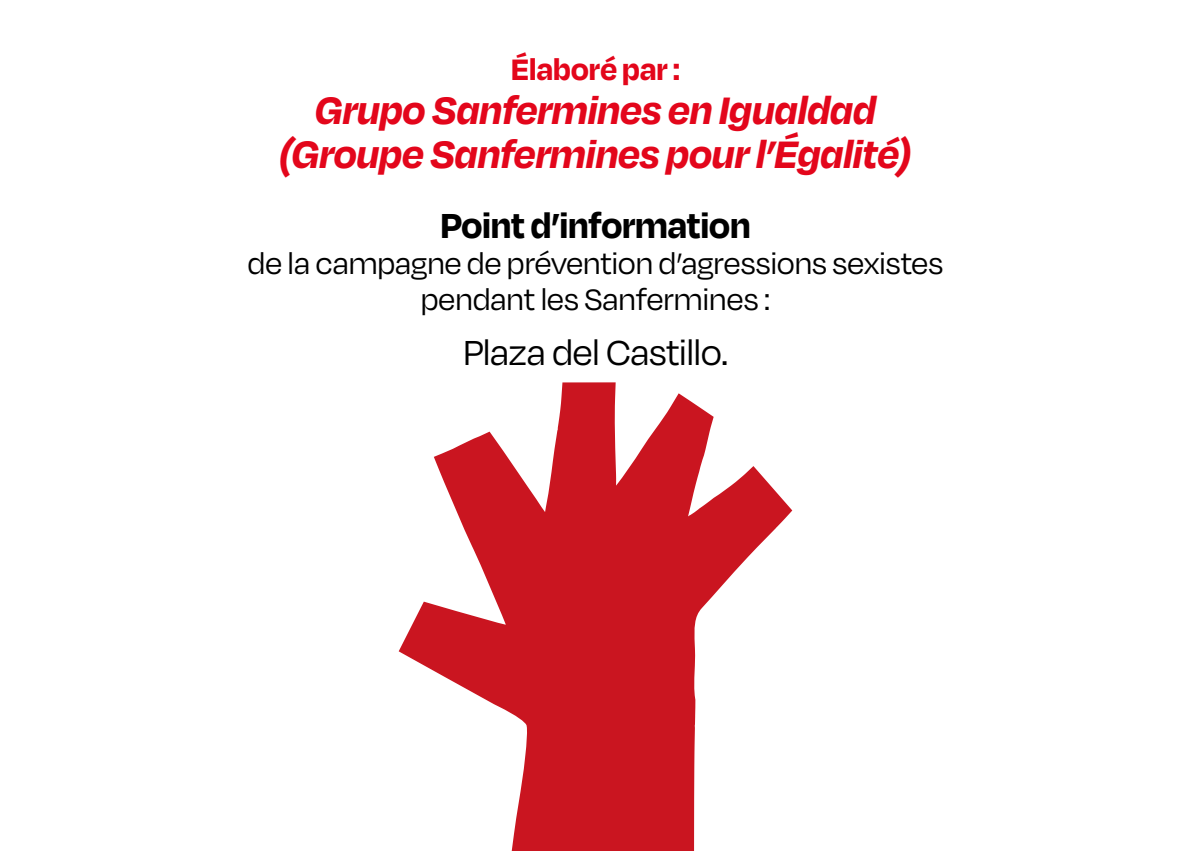
<style>
.page{position:relative;width:1191px;height:851px;background:#fff}
.page>*{position:absolute;margin:0;border:0;box-sizing:border-box;transform-origin:0 0}
.t1{font:italic 700 44px/44px "Degular";letter-spacing:-.015em;color:#e3061b;text-align:center}
.t2{font:700 40px "Degular";letter-spacing:-.02em;color:#000}
.t3{font:40px "Degular";letter-spacing:-.025em;color:#000}
.t4{font:34px/36px "Degular";letter-spacing:-.02em;color:#000;text-align:center}
.t5{font:700 34px "Degular";letter-spacing:-.015em;color:#e3061b}
</style>
<div class="page">
<svg style="left:399px;top:382px;width:393px;height:468px;fill:#ca1520"></svg>
<p class="t5" style="left:511px;top:47px;width:171px">Élaboré par :</p>
<p class="t1" style="left:279px;top:85px;width:634px">Grupo Sanfermines en Igualdad (Groupe Sanfermines pour l’Égalité)</p>
<p class="t2" style="left:440px;top:200px;width:312px">Point d’information</p>
<p class="t4" style="left:247px;top:244px;width:697px">de la campagne de prévention d’agressions sexistes pendant les Sanfermines :</p>
<p class="t3" style="left:463px;top:328px;width:267px">Plaza del Castillo.</p>
</div>
